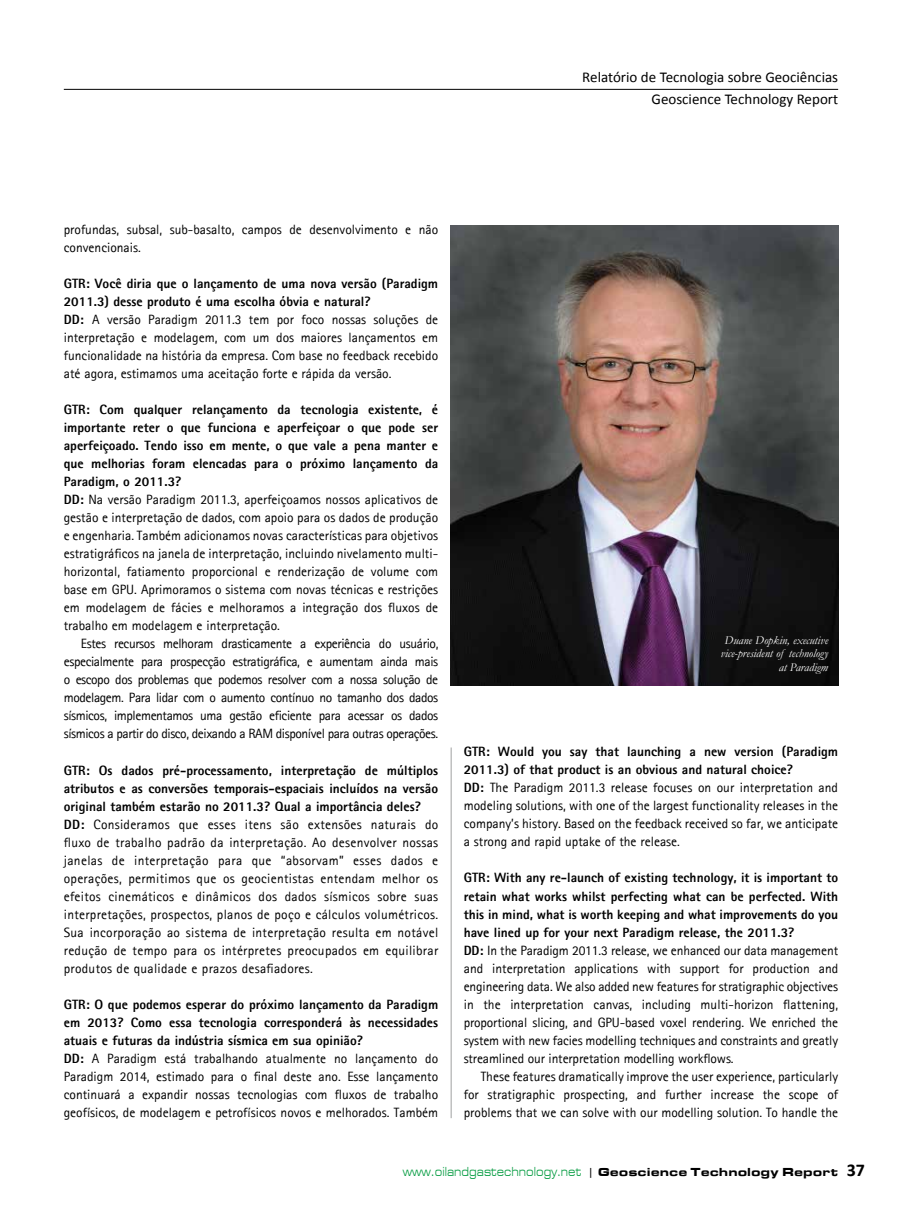
<style>
.page{position:relative;width:902px;height:1217px;background:#fff}
.page>*{position:absolute;margin:0;border:0;box-sizing:border-box;transform-origin:0 0}
.t1{font:700 18px "Calibri";color:#000}
.t2{font:15px/22.2px "Calibri";color:#000;text-align:right}
.t3{font:13.5px/18px "Rotis Sans Serif";color:#000}
.t4{font:13.5px/18px "Rotis Sans Serif";letter-spacing:.02em;color:#000}
.t5{font:13.5px "Eurostile Extended";color:#009a3e;scale:.75 1}
.t6{font:italic 12px/13.5px "Garamond";color:#fff;text-align:right}
.s1{font-weight:800}
.s2{font-size:12px;color:#000}
.s3{font-weight:900;font-size:12px;color:#000}
</style>
<div class="page">
<hr style="left:64px;top:89px;width:774px;height:1px;background:#000">
<img style="left:451px;top:225px;width:387px;height:460px">
<hr style="left:451px;top:747px;width:1px;height:370px;background:#9fa0a0">
<p class="t2" style="left:582px;top:66px;width:257px">Relatório de Tecnologia sobre Geociências<br>Geoscience Technology Report</p>
<p class="t3" style="left:64px;top:220px;width:376px">profundas, subsal, sub-basalto, campos de desenvolvimento e não convencionais.</p>
<p class="t3" style="left:64px;top:274px;width:376px"><span class="s1">GTR: Você diria que o lançamento de uma nova versão (Paradigm 2011.3) desse produto é uma escolha óbvia e natural?<br>DD:</span> A versão Paradigm 2011.3 tem por foco nossas soluções de interpretação e modelagem, com um dos maiores lançamentos em funcionalidade na história da empresa. Com base no feedback recebido até agora, estimamos uma aceitação forte e rápida da versão.</p>
<p class="t3" style="left:64px;top:400px;width:376px"><span class="s1">GTR: Com qualquer relançamento da tecnologia existente, é importante reter o que funciona e aperfeiçoar o que pode ser aperfeiçoado. Tendo isso em mente, o que vale a pena manter e que melhorias foram elencadas para o próximo lançamento da Paradigm, o 2011.3?<br>DD:</span> Na versão Paradigm 2011.3, aperfeiçoamos nossos aplicativos de gestão e interpretação de dados, com apoio para os dados de produção e engenharia. Também adicionamos novas características para objetivos estratigráficos na janela de interpretação, incluindo nivelamento multi&shy;horizontal, fatiamento proporcional e renderização de volume com base em GPU. Aprimoramos o sistema com novas técnicas e restrições em modelagem de fácies e melhoramos a integração dos fluxos de trabalho em modelagem e interpretação.</p>
<p class="t3" style="left:64px;top:634px;width:376px;text-align:justify;text-indent:17px">Estes recursos melhoram drasticamente a experiência do usuário, especialmente para prospecção estratigráfica, e aumentam ainda mais o escopo dos problemas que podemos resolver com a nossa solução de modelagem. Para lidar com o aumento contínuo no tamanho dos dados sísmicos, implementamos uma gestão eficiente para acessar os dados sísmicos a partir do disco, deixando a RAM disponível para outras operações.</p>
<p class="t4" style="left:64px;top:760px;width:376px"><span class="s1">GTR: Os dados pré-processamento, interpretação de múltiplos atributos e as conversões temporais-espaciais incluídos na versão original também estarão no 2011.3? Qual a importância deles?<br>DD:</span> Consideramos que esses itens são extensões naturais do fluxo de trabalho padrão da interpretação. Ao desenvolver nossas janelas de interpretação para que “absorvam” esses dados e operações, permitimos que os geocientistas entendam melhor os efeitos cinemáticos e dinâmicos dos dados sísmicos sobre suas interpretações, prospectos, planos de poço e cálculos volumétricos.<br>Sua incorporação ao sistema de interpretação resulta em notável redução de tempo para os intérpretes preocupados em equilibrar produtos de qualidade e prazos desafiadores.</p>
<p class="t3" style="left:64px;top:994px;width:376px"><span class="s1">GTR: O que podemos esperar do próximo lançamento da Paradigm em 2013? Como essa tecnologia corresponderá às necessidades atuais e futuras da indústria sísmica em sua opinião?<br>DD:</span> A Paradigm está trabalhando atualmente no lançamento do Paradigm 2014, estimado para o final deste ano. Esse lançamento continuará a expandir nossas tecnologias com fluxos de trabalho geofísicos, de modelagem e petrofísicos novos e melhorados. Também</p>
<p class="t6" style="left:721px;top:632px;width:109px">Duane Dopkin, executive vice-president of technology at Paradigm</p>
<p class="t3" style="left:463px;top:742px;width:376px"><span class="s1">GTR: Would you say that launching a new version (Paradigm 2011.3) of that product is an obvious and natural choice?<br>DD:</span> The Paradigm 2011.3 release focuses on our interpretation and modeling solutions, with one of the largest functionality releases in the company’s history. Based on the feedback received so far, we anticipate a strong and rapid uptake of the release.</p>
<p class="t3" style="left:463px;top:868px;width:376px"><span class="s1">GTR: With any re-launch of existing technology, it is important to retain what works whilst perfecting what can be perfected. With this in mind, what is worth keeping and what improvements do you have lined up for your next Paradigm release, the 2011.3?<br>DD:</span> In the Paradigm 2011.3 release, we enhanced our data management and interpretation applications with support for production and engineering data. We also added new features for stratigraphic objectives in the interpretation canvas, including multi-horizon flattening, proportional slicing, and GPU-based voxel rendering. We enriched the system with new facies modelling techniques and constraints and greatly streamlined our interpretation modelling workflows.</p>
<p class="t3" style="left:463px;top:1066px;width:376px;text-align:justify;text-indent:17px">These features dramatically improve the user experience, particularly for stratigraphic prospecting, and further increase the scope of problems that we can solve with our modelling solution. To handle the</p>
<p class="t5" style="left:403px;top:1164px;width:582px">www.oilandgastechnology.net <span class="s2">|</span> <span class="s3">Geoscience Technology Report</span></p>
<h1 class="t1" style="left:846px;top:1158px;width:20px">37</h1>
</div>
